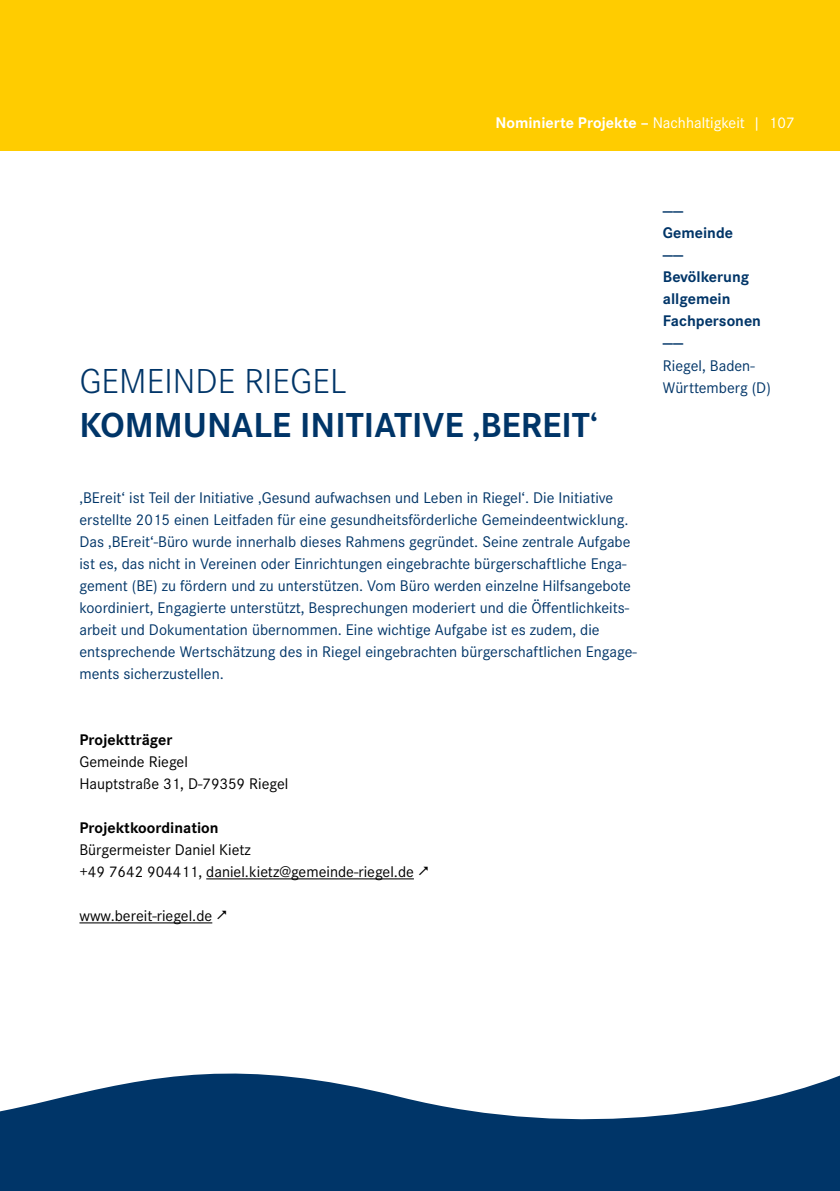
<style>
.page{position:relative;width:840px;height:1191px;background:#fff}
.page>*{position:absolute;margin:0;border:0;box-sizing:border-box;transform-origin:0 0}
.t1{font:700 36px "Corporate S";color:#003568}
.t2{font:300 36px "Corporate S";color:#003568}
.t3{font:16px/22px "Corporate S";color:#003568}
.t4{font:16px/22px "Corporate S";color:#000}
.t5{font:700 16px "Corporate S";color:#fff}
.t6{font:700 16px/22px "Corporate S";color:#003568}
.t7{font:700 16px "Corporate S";color:#000}
.s1{font-weight:400}
</style>
<div class="page">
<hr style="left:206px;top:878px;width:207px;height:1px;background:#000">
<hr style="left:79px;top:922px;width:133px;height:1px;background:#000">
<div style="left:0;top:0;width:839px;height:150px;background:#fc0"></div>
<svg style="left:0;top:1073px;width:839px;height:118px;fill:#003568"></svg>
<p class="t5" style="left:495px;top:114px;width:300px">Nominierte Projekte – <span class="s1">Nachhaltigkeit | 107</span></p>
<p class="t5" style="left:603px;top:114px;width:143px">Nominierte Proje te</p>
<h1 class="t2" style="left:79px;top:360px;width:85px">GEMEINDE</h1>
<h1 class="t2" style="left:244px;top:360px;width:37px">RIEGE</h1>
<h1 class="t2" style="left:330px;top:360px;width:18px">L</h1>
<h1 class="t1" style="left:79px;top:404px;width:48px">Kommun</h1>
<h1 class="t1" style="left:231px;top:404px;width:367px">ale Initiative ‚Bereit‘</h1>
<p class="t3" style="left:79px;top:486px;width:558px">‚BEreit‘ ist Teil der Initiative ‚Gesund aufwachsen und Leben in Riegel‘. Die Initiative erstellte 2015 einen Leitfaden für eine gesundheitsförderliche Gemeindeentwicklung.<br>Das ‚BEreit‘-Büro wurde innerhalb dieses Rahmens gegründet. Seine zentrale Aufgabe ist es, das nicht in Vereinen oder Einrichtungen eingebrachte bürgerschaftliche Enga&shy;gement (BE) zu fördern und zu unterstützen. Vom Büro werden einzelne Hilfsangebote koordiniert, Engagierte unterstützt, Besprechungen moderiert und die Öffentlichkeits&shy;arbeit und Dokumentation übernommen. Eine wichtige Aufgabe ist es zudem, die entsprechende Wertschätzung des in Riegel eingebrachten bürgerschaftlichen Engage&shy;ments sicherzustellen.</p>
<p class="t7" style="left:79px;top:730px;width:94px">Projektträger</p>
<p class="t4" style="left:79px;top:750px;width:210px">Gemeinde Riegel<br>Hauptstraße 31, D-79359 Riegel</p>
<p class="t7" style="left:79px;top:818px;width:140px">Projektkoordination</p>
<p class="t4" style="left:79px;top:838px;width:336px">Bürgermeister Daniel Kietz<br>+49 7642 904411, daniel.kietz@gemeinde-riegel.de</p>
<p class="t4" style="left:79px;top:904px;width:134px">www.bereit-riegel.de</p>
<p class="t6" style="left:662px;top:200px;width:100px">——<br>Gemeinde<br>——<br>Bevölkerung allgemein<br>Fachpersonen ——</p>
<p class="t3" style="left:662px;top:354px;width:109px">Riegel, Baden-<br>Württemberg (D)</p>
</div>
